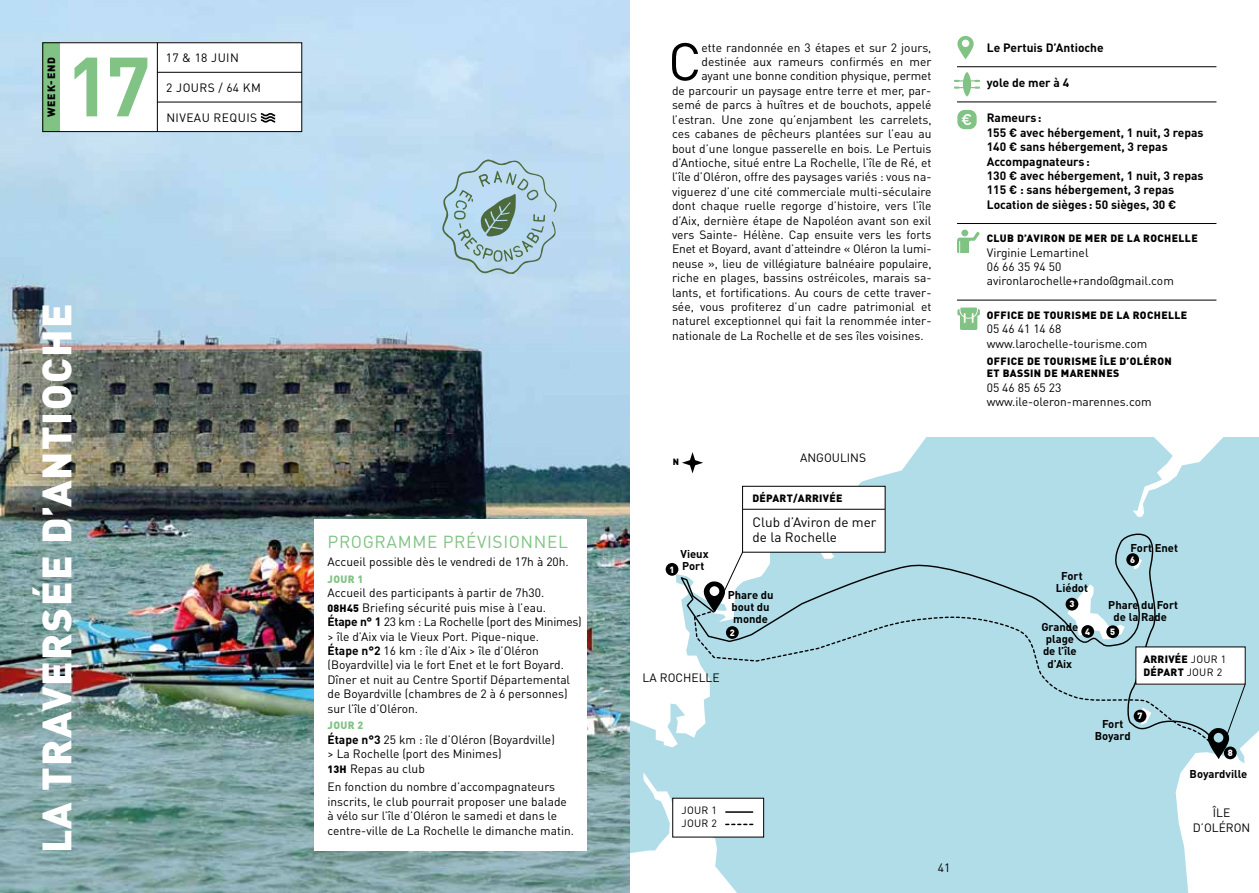
<style>
.page{position:relative;width:1259px;height:893px;background:#fff}
.page>*{position:absolute;margin:0;border:0;box-sizing:border-box;transform-origin:0 0}
.t1{font:700 82.5px "DINOT";color:#81c285}
.t2{font:52.5px "DINOT";color:#000}
.t3{font:900 40.5px "DINOT";letter-spacing:.035em;color:#fff}
.t4{font:17.25px "DINOT";letter-spacing:.035em;color:#81c285}
.t5{font:13.5px/15px "DINOT";color:#000}
.t6{font:12px/14.4px "DINOT";color:#000}
.t7{font:700 12px/14.4px "DINOT";color:#000}
.t8{font:12px "DINOT";letter-spacing:.035em;color:#000}
.t9{font:700 11.25px/12px "DINOT";color:#000;text-align:center}
.t10{font:900 10.5px/12.6px "DINOT";letter-spacing:.035em;color:#000}
.t11{font:10.5px/12.6px "DINOT";letter-spacing:.025em;color:#000}
.t12{font:900 10.5px "DINOT";letter-spacing:.035em;color:#81c285}
.t13{font:900 9px "DINOT";color:#fff}
.t14{font:900 9px "DINOT";color:#000}
.s1{font-weight:900;font-size:10.5px}
.s2{font-weight:700}
.s3{font-weight:400}
.s4{font-weight:400;color:#fff}
</style>
<div class="page">
<div style="left:629px;top:437px;width:630px;height:456px;background:#b1dde8"></div>
<svg style="left:1132px;top:437px;width:94px;height:80px"></svg>
<svg style="left:629px;top:437px;width:299px;height:310px"></svg>
<svg style="left:678px;top:530px;width:533px;height:209px;background:#b6dce5"></svg>
<div style="left:693px;top:610px;width:524px;height:143px;background:#b1dde8"></div>
<div style="left:726px;top:626px;width:12px;height:13px;background:#000;border-radius:50%"></div>
<div style="left:665px;top:563px;width:13px;height:13px;background:#000;border-radius:50%"></div>
<div style="left:1126px;top:553px;width:13px;height:13px;background:#000;border-radius:50%"></div>
<div style="left:1106px;top:625px;width:13px;height:13px;background:#000;border-radius:50%"></div>
<div style="left:1081px;top:625px;width:13px;height:13px;background:#000;border-radius:50%"></div>
<div style="left:1065px;top:598px;width:13px;height:12px;background:#000;border-radius:50%"></div>
<div style="left:1133px;top:710px;width:13px;height:12px;background:#000;border-radius:50%"></div>
<div style="left:742px;top:486px;width:143px;height:66px;background:#fff"></div>
<div style="left:742px;top:486px;width:143px;height:66px;border:1px solid #000"></div>
<hr style="left:742px;top:509px;width:143px;height:1px;background:#000">
<div style="left:1136px;top:647px;width:109px;height:37px;background:#fff"></div>
<svg style="left:703px;top:552px;width:40px;height:61px"></svg>
<svg style="left:1175px;top:684px;width:84px;height:209px"></svg>
<div style="left:673px;top:798px;width:90px;height:39px;background:#fff"></div>
<div style="left:672px;top:798px;width:92px;height:39px;border:1px solid #000"></div>
<svg style="left:629px;top:772px;width:123px;height:121px"></svg>
<hr style="left:726px;top:811px;width:26px;height:2px;background:#000">
<img style="left:0;top:0;width:629px;height:893px">
<div style="left:43px;top:43px;width:259px;height:89px;background:#fff"></div>
<hr style="left:957px;top:66px;width:259px;height:1px;background:#000">
<hr style="left:957px;top:102px;width:259px;height:1px;background:#000">
<hr style="left:957px;top:223px;width:259px;height:1px;background:#000">
<hr style="left:957px;top:300px;width:259px;height:1px;background:#000">
<div style="left:43px;top:43px;width:17px;height:89px;background:#81c285"></div>
<hr style="left:157px;top:43px;width:1px;height:89px;background:#000">
<hr style="left:157px;top:72px;width:145px;height:1px;background:#000">
<hr style="left:157px;top:102px;width:145px;height:1px;background:#000">
<svg style="left:261px;top:113px;width:14px;height:10px"></svg>
<svg style="left:954px;top:72px;width:26px;height:24px"></svg>
<svg style="left:957px;top:36px;width:16px;height:23px"></svg>
<svg style="left:957px;top:308px;width:23px;height:22px"></svg>
<svg style="left:957px;top:110px;width:19px;height:19px"></svg>
<div style="left:43px;top:43px;width:259px;height:89px;border:1px solid #000"></div>
<svg style="left:957px;top:230px;width:22px;height:23px"></svg>
<div style="left:315px;top:519px;width:272px;height:331px;background:#fff"></div>
<svg style="left:438px;top:156px;width:122px;height:126px;background:#abcad8"></svg>
<svg style="left:682px;top:452px;width:21px;height:21px"></svg>
<p class="t10" style="left:45px;top:117px;width:62px;rotate:-90deg">WEEK-END</p>
<h1 class="t1" style="left:66px;top:30px;width:86px">17</h1>
<p class="t6" style="left:166px;top:50px;width:74px">17 &amp; 18 JUIN</p>
<p class="t8" style="left:166px;top:79px;width:96px">2 JOURS / 64 KM</p>
<p class="t8" style="left:166px;top:109px;width:92px">NIVEAU REQUIS</p>
<h3 class="t3" style="left:29px;top:853px;width:552px;rotate:-90deg">LA TRAVERSÉE D’ANTIOCHE</h3>
<h3 class="t4" style="left:327px;top:530px;width:242px">PROGRAMME PRÉVISIONNEL</h3>
<p class="t6" style="left:327px;top:554px;width:243px">Accueil possible dès le vendredi de 17h à 20h.</p>
<p class="t12" style="left:327px;top:572px;width:37px">JOUR 1</p>
<p class="t6" style="left:327px;top:585px;width:256px">Accueil des participants à partir de 7h30.<br><span class="s1">08H45</span> Briefing sécurité puis mise à l’eau.<br><span class="s2">Étape n° 1</span> 23 km : La Rochelle (port des Minimes) &gt; île d’Aix via le Vieux Port. Pique-nique.<br><span class="s2">Étape n°2</span> 16 km : île d’Aix &gt; île d’Oléron (Boyardville) via le fort Enet et le fort Boyard.<br>Dîner et nuit au Centre Sportif Départemental de Boyardville (chambres de 2 à 6 personnes) sur l’île d’Oléron.</p>
<p class="t12" style="left:327px;top:718px;width:37px">JOUR 2</p>
<p class="t6" style="left:327px;top:732px;width:229px"><span class="s2">Étape n°3</span> 25 km : île d’Oléron (Boyardville) &gt; La Rochelle (port des Minimes)<br><span class="s1">13H</span> Repas au club</p>
<p class="t6" style="left:327px;top:779px;width:248px">En fonction du nombre d’accompagnateurs inscrits, le club pourrait proposer une balade à vélo sur l’île d’Oléron le samedi et dans le centre-ville de La Rochelle le dimanche matin.</p>
<h2 class="t2" style="left:668px;top:26px;width:35px">C</h2>
<p class="t6" style="left:701px;top:40px;width:231px">ette randonnée en 3 étapes et sur 2 jours,</p>
<p class="t6" style="left:701px;top:54px;width:231px">destinée aux rameurs confirmés en mer</p>
<p class="t6" style="left:701px;top:68px;width:231px">ayant une bonne condition physique, permet</p>
<p class="t6" style="left:672px;top:83px;width:261px">de parcourir un paysage entre terre et mer, par-</p>
<p class="t6" style="left:672px;top:97px;width:261px">semé de parcs à huîtres et de bouchots, appelé</p>
<p class="t6" style="left:672px;top:112px;width:261px">l’estran. Une zone qu’enjambent les carrelets,</p>
<p class="t6" style="left:672px;top:126px;width:261px">ces cabanes de pêcheurs plantées sur l’eau au</p>
<p class="t6" style="left:672px;top:140px;width:261px">bout d’une longue passerelle en bois. Le Pertuis</p>
<p class="t6" style="left:672px;top:155px;width:261px">d’Antioche, situé entre La Rochelle, l’île de Ré, et</p>
<p class="t6" style="left:672px;top:169px;width:261px">l’île d’Oléron, offre des paysages variés : vous na-</p>
<p class="t6" style="left:672px;top:184px;width:261px">viguerez d’une cité commerciale multi-séculaire</p>
<p class="t6" style="left:672px;top:198px;width:261px">dont chaque ruelle regorge d’histoire, vers l’île</p>
<p class="t6" style="left:672px;top:212px;width:261px">d’Aix, dernière étape de Napoléon avant son exil</p>
<p class="t6" style="left:672px;top:227px;width:261px">vers Sainte- Hélène. Cap ensuite vers les forts</p>
<p class="t6" style="left:672px;top:241px;width:261px">Enet et Boyard, avant d’atteindre « Oléron la lumi-</p>
<p class="t6" style="left:672px;top:256px;width:261px">neuse », lieu de villégiature balnéaire populaire,</p>
<p class="t6" style="left:672px;top:270px;width:261px">riche en plages, bassins ostréicoles, marais sa-</p>
<p class="t6" style="left:672px;top:284px;width:261px">lants, et fortifications. Au cours de cette traver-</p>
<p class="t6" style="left:672px;top:299px;width:261px">sée, vous profiterez d’un cadre patrimonial et</p>
<p class="t6" style="left:672px;top:313px;width:261px">naturel exceptionnel qui fait la renommée inter-</p>
<p class="t6" style="left:672px;top:328px;width:253px">nationale de La Rochelle et de ses îles voisines.</p>
<p class="t14" style="left:672px;top:455px;width:8px">N</p>
<p class="t9" style="left:680px;top:547px;width:30px;text-align:left">Vieux<br>Port</p>
<p class="t13" style="left:669px;top:563px;width:7px">1</p>
<p class="t6" style="left:800px;top:450px;width:68px">ANGOULINS</p>
<p class="t10" style="left:752px;top:492px;width:92px">DÉPART/ARRIVÉE</p>
<p class="t5" style="left:752px;top:514px;width:126px">Club d’Aviron de mer de la Rochelle</p>
<p class="t9" style="left:728px;top:589px;width:47px">Phare du bout du monde</p>
<p class="t13" style="left:730px;top:626px;width:7px">2</p>
<p class="t6" style="left:642px;top:670px;width:79px">LA ROCHELLE</p>
<p class="t11" style="left:681px;top:804px;width:37px">JOUR 1<br>JOUR 2</p>
<p class="t6" style="left:938px;top:860px;width:14px">41</p>
<p class="t7" style="left:986px;top:40px;width:118px">Le Pertuis D’Antioche</p>
<p class="t7" style="left:986px;top:75px;width:84px">yole de mer à 4</p>
<p class="t7" style="left:986px;top:110px;width:218px">Rameurs:<br>155 € avec hébergement, 1 nuit, 3 repas<br>140 € sans hébergement, 3 repas<br>Accompagnateurs:<br>130 € avec hébergement, 1 nuit, 3 repas<br>115 € : sans hébergement, 3 repas<br>Location de sièges: 50 sièges, 30 €</p>
<p class="t10" style="left:987px;top:232px;width:212px">CLUB D’AVIRON DE MER DE LA ROCHELLE</p>
<p class="t6" style="left:986px;top:245px;width:189px">Virginie Lemartinel<br>06 66 35 94 50 avironlarochelle+rando@gmail.com</p>
<p class="t10" style="left:987px;top:308px;width:202px">OFFICE DE TOURISME DE LA ROCHELLE</p>
<p class="t6" style="left:986px;top:321px;width:162px">05 46 41 14 68 www.larochelle-tourisme.com</p>
<p class="t10" style="left:987px;top:354px;width:186px">OFFICE DE TOURISME ÎLE D’OLÉRON<br>ET BASSIN DE MARENNES</p>
<p class="t6" style="left:986px;top:379px;width:166px">05 46 85 65 23 www.ile-oleron-marennes.com</p>
<p class="t9" style="left:1130px;top:542px;width:49px">Fort Enet</p>
<p class="t13" style="left:1130px;top:553px;width:7px">6</p>
<p class="t9" style="left:1056px;top:569px;width:34px">Fort<br>Liédot</p>
<p class="t9" style="left:1041px;top:621px;width:39px">Grande plage de l’île d’Aix</p>
<p class="t13" style="left:1069px;top:598px;width:7px">3</p>
<p class="t9" style="left:1108px;top:599px;width:71px">Phare du Fort</p>
<p class="t9" style="left:1113px;top:611px;width:55px">de la Rade</p>
<p class="t13" style="left:1085px;top:625px;width:7px">4</p>
<p class="t13" style="left:1110px;top:625px;width:7px">5</p>
<p class="t10" style="left:1143px;top:652px;width:88px">ARRIVÉE <span class="s3">JOUR 1<br></span>DÉPART <span class="s3">JOUR 2</span> <span class="s4">I</span></p>
<p class="t13" style="left:1137px;top:710px;width:7px">7</p>
<p class="t9" style="left:1094px;top:717px;width:37px">Fort<br>Boyard</p>
<p class="t13" style="left:1227px;top:747px;width:7px">8</p>
<p class="t9" style="left:1189px;top:768px;width:59px">Boyardville</p>
<p class="t6" style="left:1192px;top:805px;width:59px;line-height:15px;text-align:center">ÎLE<br>D’OLÉRON</p>
</div>
